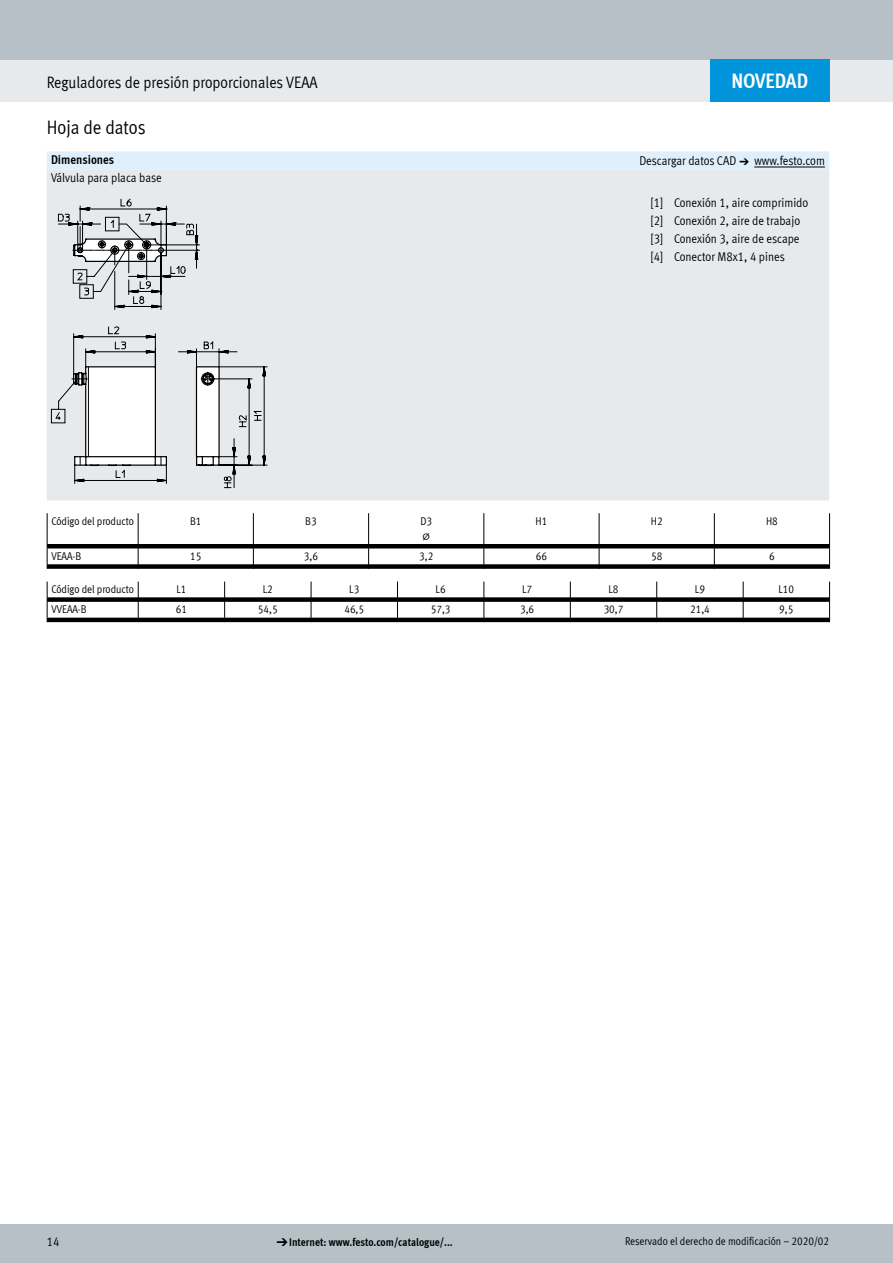
<style>
.page{position:relative;width:893px;height:1263px;background:#fff}
.page>*{position:absolute;margin:0;border:0;box-sizing:border-box;transform-origin:0 0}
.FES_box_title{font:700 21px "Meta Cond LF";color:#fff}
.FES_title_section{font:19.5px "Meta Cond LF";color:#000}
.FES_title_family{font:16.5px "Meta Cond LF";color:#000}
.FES_head_2_text_righ{font:12.75px "Meta Cond LF";color:#000}
.FES_head_2_text{font:12.75px "Meta Cond LF";color:#000}
.FES_head_1_text{font:700 12.75px "Meta Cond LF";color:#000}
.FES_tab_head_2{font:11.25px "Meta Cond LF";color:#000}
.FES_tab_regular_cent{font:11.25px "Meta Cond LF";color:#000}
.t1{font:700 11.25px "Meta Cond LF";color:#000}
.FES_tab_head_2_centr{font:11.25px "Meta Cond LF";color:#000}
.FES_tab_regular{font:11.25px "Meta Cond LF";color:#000}
.FES_tab_head_2_centr-2{font:11.25px "Meto Pict 182";color:#000}
.s1{font-family:"Meto Pict 182"}
.s2{font-family:"Meto Pict 182";font-weight:400}
</style>
<div class="page">
<div style="left:0;top:1225px;width:893px;height:38px;background:#b6c0c6"></div>
<div style="left:0;top:60px;width:893px;height:42px;background:#e7eaec"></div>
<div style="left:0;top:0;width:893px;height:60px;background:#b6c0c6"></div>
<svg style="left:47px;top:151px;width:782px;height:19px;background:#dfeffb"></svg>
<div style="left:47px;top:170px;width:782px;height:330px;background:#e7eaec"></div>
<hr style="left:754px;top:167px;width:71px;height:1px;background:#000">
<svg style="left:58px;top:198px;width:142px;height:112px;background:#c7cacb"></svg>
<svg style="left:51px;top:326px;width:117px;height:158px"></svg>
<svg style="left:178px;top:340px;width:90px;height:148px;background:#d7d9db"></svg>
<hr style="left:47px;top:513px;width:1px;height:31px;background:#000">
<hr style="left:138px;top:513px;width:1px;height:31px;background:#000">
<hr style="left:253px;top:513px;width:1px;height:31px;background:#000">
<hr style="left:368px;top:513px;width:1px;height:31px;background:#000">
<hr style="left:483px;top:513px;width:1px;height:31px;background:#000">
<hr style="left:599px;top:513px;width:1px;height:31px;background:#000">
<hr style="left:714px;top:513px;width:1px;height:31px;background:#000">
<hr style="left:829px;top:513px;width:1px;height:31px;background:#000">
<svg style="left:47px;top:544px;width:783px;height:25px"></svg>
<svg style="left:47px;top:581px;width:783px;height:41px"></svg>
<div style="left:710px;top:60px;width:119px;height:42px;background:#0095db"></div>
<p class="FES_box_title" style="left:731px;top:67px;width:78px">NOVEDAD</p>
<p class="FES_title_family" style="left:47px;top:72px;width:272px">Reguladores de presión proporcionales VEAA</p>
<p class="FES_title_section" style="left:47px;top:116px;width:100px">Hoja de datos</p>
<p class="FES_head_1_text" style="left:51px;top:151px;width:65px">Dimensiones</p>
<p class="FES_head_2_text_righ" style="left:639px;top:153px;width:187px">Descargar datos CAD <span class="s1">a</span> www.festo.com</p>
<p class="FES_head_2_text" style="left:51px;top:170px;width:112px">Válvula para placa base</p>
<p class="FES_head_2_text_righ" style="left:651px;top:195px;width:159px">[1] Conexión 1, aire comprimido</p>
<p class="FES_head_2_text_righ" style="left:651px;top:213px;width:151px">[2] Conexión 2, aire de trabajo</p>
<p class="FES_head_2_text_righ" style="left:651px;top:231px;width:150px">[3] Conexión 3, aire de escape</p>
<p class="FES_head_2_text_righ" style="left:651px;top:249px;width:136px">[4] Conector M8x1, 4 pines</p>
<p class="FES_tab_head_2" style="left:51px;top:514px;width:84px">Código del producto</p>
<p class="FES_tab_head_2_centr" style="left:190px;top:514px;width:13px">B1</p>
<p class="FES_tab_head_2_centr" style="left:305px;top:514px;width:13px">B3</p>
<p class="FES_tab_head_2_centr" style="left:420px;top:514px;width:13px">D3</p>
<p class="FES_tab_head_2_centr-2" style="left:423px;top:529px;width:8px">@</p>
<p class="FES_tab_head_2_centr" style="left:536px;top:514px;width:13px">H1</p>
<p class="FES_tab_head_2_centr" style="left:651px;top:514px;width:13px">H2</p>
<p class="FES_tab_head_2_centr" style="left:766px;top:514px;width:13px">H8</p>
<p class="FES_tab_regular" style="left:51px;top:549px;width:31px">VEAA-B</p>
<p class="FES_tab_regular_cent" style="left:190px;top:549px;width:13px">15</p>
<p class="FES_tab_regular_cent" style="left:304px;top:549px;width:16px">3,6</p>
<p class="FES_tab_regular_cent" style="left:419px;top:549px;width:16px">3,2</p>
<p class="FES_tab_regular_cent" style="left:536px;top:549px;width:13px">66</p>
<p class="FES_tab_regular_cent" style="left:651px;top:549px;width:13px">58</p>
<p class="FES_tab_regular_cent" style="left:769px;top:549px;width:7px">6</p>
<p class="FES_tab_head_2" style="left:51px;top:582px;width:84px">Código del producto</p>
<p class="FES_tab_head_2_centr" style="left:176px;top:582px;width:12px">L1</p>
<p class="FES_tab_head_2_centr" style="left:263px;top:582px;width:12px">L2</p>
<p class="FES_tab_head_2_centr" style="left:349px;top:582px;width:12px">L3</p>
<p class="FES_tab_head_2_centr" style="left:436px;top:582px;width:12px">L6</p>
<p class="FES_tab_head_2_centr" style="left:522px;top:582px;width:12px">L7</p>
<p class="FES_tab_head_2_centr" style="left:608px;top:582px;width:12px">L8</p>
<p class="FES_tab_head_2_centr" style="left:695px;top:582px;width:12px">L9</p>
<p class="FES_tab_head_2_centr" style="left:778px;top:582px;width:17px">L10</p>
<p class="FES_tab_regular" style="left:51px;top:602px;width:37px">VVEAA-B</p>
<p class="FES_tab_regular_cent" style="left:176px;top:602px;width:13px">61</p>
<p class="FES_tab_regular_cent" style="left:258px;top:602px;width:21px">54,5</p>
<p class="FES_tab_regular_cent" style="left:344px;top:602px;width:21px">46,5</p>
<p class="FES_tab_regular_cent" style="left:431px;top:602px;width:21px">57,3</p>
<p class="FES_tab_regular_cent" style="left:520px;top:602px;width:16px">3,6</p>
<p class="FES_tab_regular_cent" style="left:604px;top:602px;width:21px">30,7</p>
<p class="FES_tab_regular_cent" style="left:690px;top:602px;width:21px">21,4</p>
<p class="FES_tab_regular_cent" style="left:779px;top:602px;width:16px">9,5</p>
<p class="FES_head_2_text_righ" style="left:47px;top:1234px;width:14px">14</p>
<p class="t1" style="left:276px;top:1235px;width:178px"><span class="s2">d</span>Internet: www.festo.com/catalogue/...</p>
<p class="FES_tab_head_2" style="left:625px;top:1234px;width:206px">Reservado el derecho de modificación – 2020/02</p>
</div>
